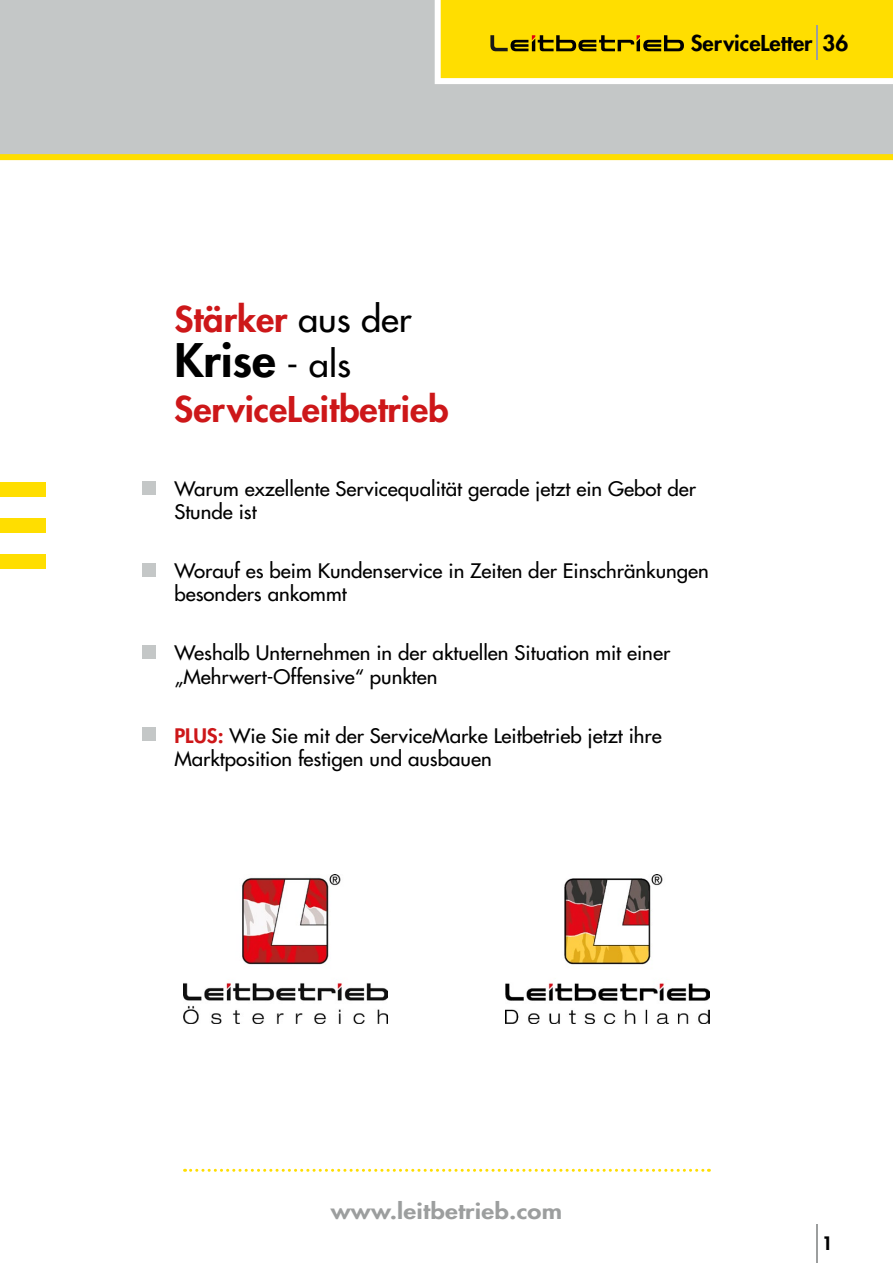
<style>
.page{position:relative;width:893px;height:1263px;background:#fff}
.page>*{position:absolute;margin:0;border:0;box-sizing:border-box;transform-origin:0 0}
.t1{font:800 45px "Futura Std";color:#000;scale:1.05 1}
.t2{font:800 34.5px "Futura Std";color:#cd1719;scale:1.05 1}
.t3{font:800 21.3px "Futura Std";letter-spacing:.01em;color:#9c9e9e;scale:1.19 1}
.t4{font:800 21.3px "Futura Std";color:#000;scale:1.05 1}
.t5{font:500 19.5px/23.4px "Futura Std";color:#000;scale:1.05 1}
.t6{font:800 18px "Futura Std";color:#000;scale:1.05 1}
.s1{font-weight:500;color:#000}
.s2{font-weight:500;font-size:34.5px}
.s3{font-weight:800;color:#cd1719}
</style>
<div class="page">
<div style="left:0;top:0;width:893px;height:154px;background:#c4c7c7"></div>
<div style="left:0;top:154px;width:893px;height:6px;background:#ffde00"></div>
<div style="left:0;top:518px;width:46px;height:15px;background:#ffde00"></div>
<div style="left:0;top:482px;width:46px;height:15px;background:#ffde00"></div>
<div style="left:0;top:555px;width:46px;height:14px;background:#ffde00"></div>
<svg style="left:434px;top:0;width:459px;height:84px;background:#f6d914"></svg>
<hr style="left:816px;top:25px;width:2px;height:35px;background:#9c9e9e">
<svg style="left:185px;top:1169px;width:524px;height:3px"></svg>
<hr style="left:816px;top:1224px;width:2px;height:39px;background:#9c9e9e">
<div style="left:143px;top:728px;width:13px;height:13px;background:#c4c7c7"></div>
<div style="left:143px;top:563px;width:13px;height:14px;background:#c4c7c7"></div>
<div style="left:143px;top:645px;width:13px;height:14px;background:#c4c7c7"></div>
<div style="left:143px;top:481px;width:13px;height:13px;background:#c4c7c7"></div>
<img style="left:183px;top:874px;width:204px;height:149px">
<img style="left:506px;top:874px;width:204px;height:149px">
<h2 class="t2" style="left:174px;top:297px;width:228px">Stärker <span class="s1">aus der</span></h2>
<h1 class="t1" style="left:174px;top:332px;width:170px">Krise <span class="s2">- als</span></h1>
<h2 class="t2" style="left:174px;top:387px;width:263px">ServiceLeitbetrieb</h2>
<p class="t4" style="left:691px;top:30px;width:152px">ServiceLetter 36</p>
<p class="t5" style="left:174px;top:477px;width:498px">Warum exzellente Servicequalität gerade jetzt ein Gebot der<br>Stunde ist</p>
<p class="t5" style="left:174px;top:559px;width:511px">Worauf es beim Kundenservice in Zeiten der Einschränkungen besonders ankommt</p>
<p class="t5" style="left:174px;top:641px;width:474px">Weshalb Unternehmen in der aktuellen Situation mit einer „Mehrwert-Offensive“ punkten</p>
<p class="t5" style="left:174px;top:724px;width:466px"><span class="s3">PLUS:</span> Wie Sie mit der ServiceMarke Leitbetrieb jetzt ihre<br>Marktposition festigen und ausbauen</p>
<p class="t3" style="left:331px;top:1197px;width:196px">www.leitbetrieb.com</p>
<p class="t6" style="left:822px;top:1232px;width:12px">1</p>
</div>
